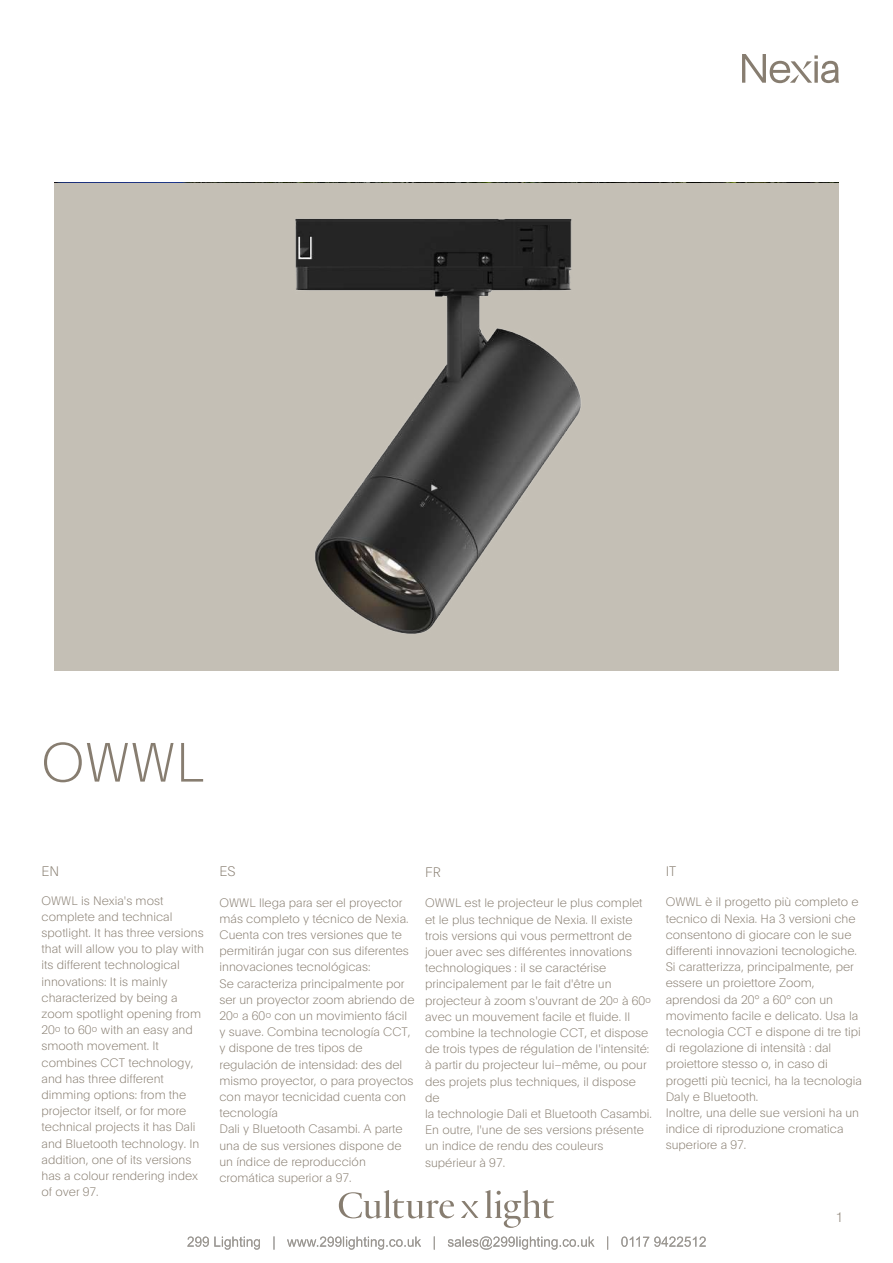
<style>
.page{position:relative;width:893px;height:1263px;background:#fff}
.page>*{position:absolute;margin:0;border:0;box-sizing:border-box;transform-origin:0 0}
.t1{font:200 54px "Plain";color:#877d70}
.t2{font:200 13.5px "Plain";color:#877d70}
.t3{font:200 12px/16.2px "Plain";color:#877d70}
</style>
<div class="page">
<svg style="left:742px;top:54px;width:97px;height:29px"></svg>
<svg style="left:339px;top:1190px;width:215px;height:38px"></svg>
<div style="left:54px;top:183px;width:785px;height:488px;background:#c4bfb5"></div>
<img style="left:189px;top:182px;width:494px;height:452px">
<img style="left:187px;top:1236px;width:519px;height:14px">
<h1 class="t1" style="left:41px;top:723px;width:165px">OWWL</h1>
<p class="t2" style="left:42px;top:861px;width:19px">EN</p>
<p class="t3" style="left:42px;top:891px;width:164px">OWWL is Nexia's most complete and technical spotlight. It has three versions that will allow you to play with its different technological innovations: It is mainly characterized by being a zoom spotlight opening from<br>20º to 60º with an easy and smooth movement. It combines CCT technology, and has three different dimming options: from the projector itself, or for more technical projects it has Dali and Bluetooth technology. In addition, one of its versions has a colour rendering index of over 97.</p>
<p class="t2" style="left:219px;top:861px;width:18px">ES</p>
<p class="t3" style="left:219px;top:894px;width:196px">OWWL llega para ser el proyector más completo y técnico de Nexia.<br>Cuenta con tres versiones que te permitirán jugar con sus diferentes innovaciones tecnológicas:<br>Se caracteriza principalmente por ser un proyector zoom abriendo de<br>20º a 60º con un movimiento fácil y suave. Combina tecnología CCT, y dispone de tres tipos de regulación de intensidad: des del mismo proyector, o para proyectos con mayor tecnicidad cuenta con tecnología<br>Dali y Bluetooth Casambi. A parte una de sus versiones dispone de un índice de reproducción cromática superior a 97.</p>
<p class="t2" style="left:425px;top:862px;width:17px">FR</p>
<p class="t3" style="left:425px;top:894px;width:228px">OWWL est le projecteur le plus complet et le plus technique de Nexia. Il existe trois versions qui vous permettront de jouer avec ses différentes innovations technologiques : il se caractérise principalement par le fait d'être un projecteur à zoom s'ouvrant de 20º à 60º avec un mouvement facile et fluide. Il combine la technologie CCT, et dispose de trois types de régulation de l'intensité: à partir du projecteur lui–même, ou pour des projets plus techniques, il dispose de<br>la technologie Dali et Bluetooth Casambi.<br>En outre, l'une de ses versions présente un indice de rendu des couleurs supérieur à 97.</p>
<p class="t2" style="left:666px;top:861px;width:12px">IT</p>
<p class="t3" style="left:666px;top:893px;width:198px">OWWL è il progetto più completo e tecnico di Nexia. Ha 3 versioni che consentono di giocare con le sue differenti innovazioni tecnologiche.<br>Si caratterizza, principalmente, per essere un proiettore Zoom, aprendosi da 20° a 60° con un movimento facile e delicato. Usa la tecnologia CCT e dispone di tre tipi di regolazione di intensità : dal proiettore stesso o, in caso di progetti più tecnici, ha la tecnologia<br>Daly e Bluetooth.<br>Inoltre, una delle sue versioni ha un indice di riproduzione cromatica superiore a 97.</p>
<p class="t2" style="left:836px;top:1207px;width:9px">1</p>
</div>
